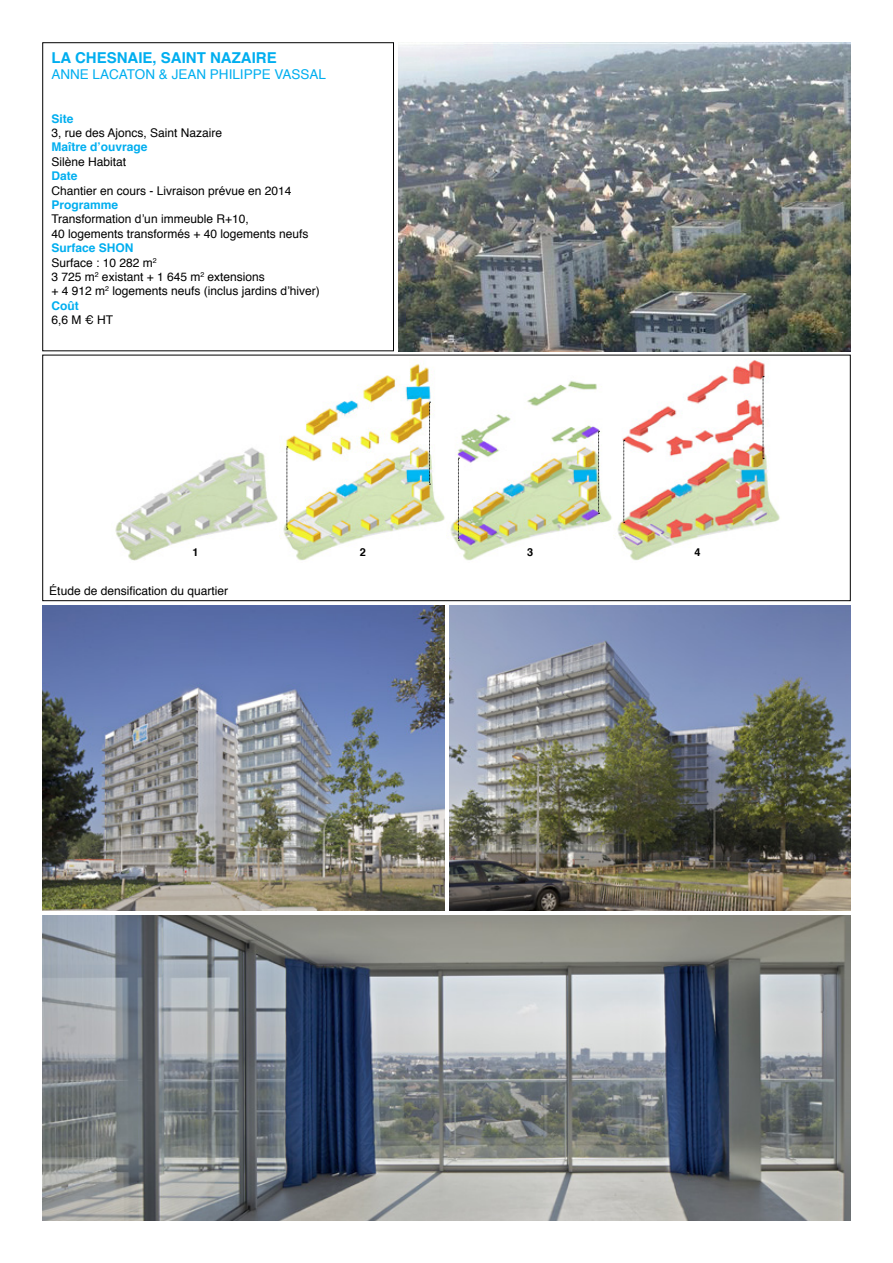
<style>
.page{position:relative;width:893px;height:1263px;background:#fff}
.page>*{position:absolute;margin:0;border:0;box-sizing:border-box;transform-origin:0 0}
.t1{font:700 15px "Helvetica";color:#00aeef}
.t2{font:13.5px "Helvetica";color:#00aeef}
.t3{font:12px/14.4px "Helvetica";color:#000}
.t4{font:700 12px "Helvetica";color:#00aeef}
.t5{font:700 10.95px "Helvetica";color:#000}
.s1{font-weight:700;color:#00aeef}
</style>
<div class="page">
<img style="left:43px;top:605px;width:402px;height:306px">
<img style="left:449px;top:605px;width:402px;height:306px">
<img style="left:43px;top:915px;width:808px;height:305px">
<img style="left:398px;top:43px;width:452px;height:308px">
<img style="left:115px;top:360px;width:665px;height:201px">
<svg style="left:287px;top:447px;width:1px;height:83px"></svg>
<svg style="left:598px;top:431px;width:2px;height:83px"></svg>
<svg style="left:458px;top:458px;width:1px;height:83px"></svg>
<svg style="left:623px;top:440px;width:2px;height:83px"></svg>
<svg style="left:763px;top:376px;width:1px;height:83px"></svg>
<svg style="left:429px;top:402px;width:2px;height:83px"></svg>
<div style="left:43px;top:355px;width:807px;height:246px;border:1px solid #000"></div>
<p class="t1" style="left:51px;top:46px;width:227px">LA CHESNAIE, SAINT NAZAIRE</p>
<p class="t2" style="left:51px;top:64px;width:276px">ANNE LACATON &amp; JEAN PHILIPPE VASSAL</p>
<p class="t4" style="left:51px;top:109px;width:24px">Site</p>
<p class="t3" style="left:51px;top:126px;width:172px">3, rue des Ajoncs, Saint Nazaire</p>
<p class="t4" style="left:51px;top:137px;width:98px">Maître d’ouvrage</p>
<p class="t3" style="left:51px;top:155px;width:76px">Silène Habitat</p>
<p class="t4" style="left:51px;top:166px;width:28px">Date</p>
<p class="t3" style="left:51px;top:183px;width:242px">Chantier en cours - Livraison prévue en 2014</p>
<p class="t4" style="left:51px;top:195px;width:68px">Programme</p>
<p class="t3" style="left:51px;top:212px;width:259px">Transformation d’un immeuble R+10,<br>40 logements transformés + 40 logements neufs</p>
<p class="t3" style="left:51px;top:241px;width:270px"><span class="s1">Surface SHON<br></span>Surface : 10 282 m<sup>2<br></sup>3 725 m<sup>2</sup> existant + 1 645 m<sup>2</sup> extensions<br>+ 4 912 m<sup>2</sup> logements neufs (inclus jardins d’hiver)<br><span class="s1">Coût</span></p>
<p class="t3" style="left:51px;top:313px;width:63px">6,6 M € HT</p>
<p class="t5" style="left:193px;top:543px;width:8px">1</p>
<p class="t5" style="left:360px;top:543px;width:8px">2</p>
<p class="t5" style="left:527px;top:543px;width:8px">3</p>
<p class="t5" style="left:694px;top:543px;width:8px">4</p>
<p class="t3" style="left:49px;top:584px;width:180px">Étude de densification du quartier</p>
</div>
